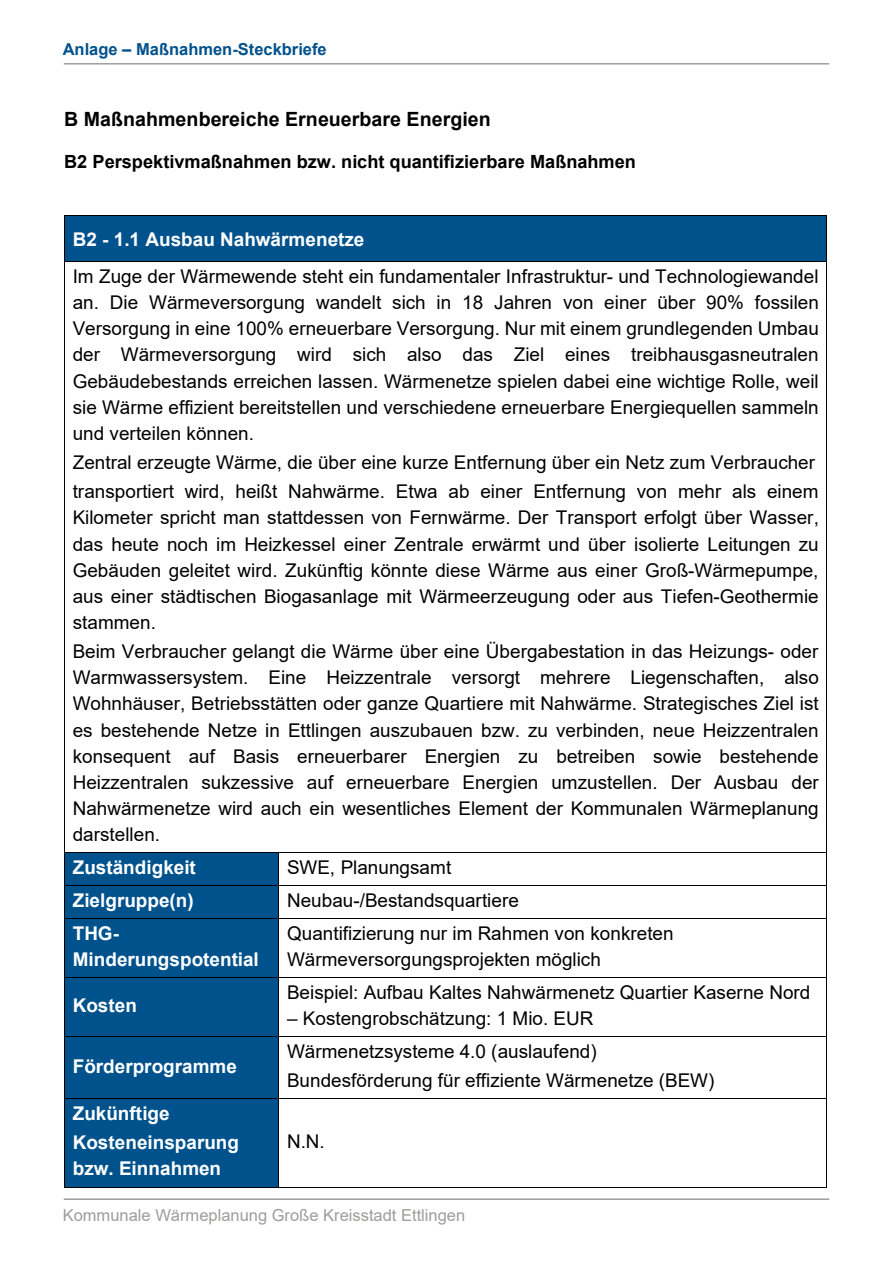
<style>
.page{position:relative;width:893px;height:1263px;background:#fff}
.page>*{position:absolute;margin:0;border:0;box-sizing:border-box;transform-origin:0 0}
.t1{font:700 19.65px "Arial";color:#000}
.t2{font:18.9px/26.1px "Arial";color:#000;text-align:justify}
.t3{font:700 18.9px/26px "Arial";color:#fff}
.t4{font:700 18.15px "Arial";color:#000}
.t5{font:16.5px "Arial";color:#9d9d9c}
.t6{font:700 16.5px "Arial";color:#00528d}
</style>
<div class="page">
<hr style="left:64px;top:1198px;width:765px;height:2px;background:#9d9d9c">
<hr style="left:64px;top:63px;width:765px;height:2px;background:#9d9d9c">
<div style="left:65px;top:216px;width:761px;height:45px;background:#00528d"></div>
<hr style="left:65px;top:215px;width:761px;height:1px;background:#000">
<hr style="left:64px;top:216px;width:1px;height:45px;background:#000">
<hr style="left:826px;top:216px;width:1px;height:45px;background:#000">
<hr style="left:65px;top:261px;width:761px;height:1px;background:#000">
<hr style="left:64px;top:262px;width:1px;height:590px;background:#000">
<hr style="left:826px;top:262px;width:1px;height:590px;background:#000">
<div style="left:65px;top:853px;width:213px;height:32px;background:#00528d"></div>
<hr style="left:65px;top:852px;width:213px;height:1px;background:#000">
<hr style="left:279px;top:852px;width:547px;height:1px;background:#000">
<hr style="left:64px;top:853px;width:1px;height:32px;background:#000">
<hr style="left:278px;top:853px;width:1px;height:32px;background:#000">
<hr style="left:826px;top:853px;width:1px;height:32px;background:#000">
<div style="left:65px;top:886px;width:213px;height:32px;background:#00528d"></div>
<hr style="left:65px;top:885px;width:213px;height:1px;background:#000">
<hr style="left:279px;top:885px;width:547px;height:1px;background:#000">
<hr style="left:64px;top:886px;width:1px;height:32px;background:#000">
<hr style="left:278px;top:886px;width:1px;height:32px;background:#000">
<hr style="left:826px;top:886px;width:1px;height:32px;background:#000">
<div style="left:65px;top:919px;width:213px;height:58px;background:#00528d"></div>
<hr style="left:65px;top:918px;width:213px;height:1px;background:#000">
<hr style="left:279px;top:918px;width:547px;height:1px;background:#000">
<hr style="left:64px;top:919px;width:1px;height:58px;background:#000">
<hr style="left:278px;top:919px;width:1px;height:58px;background:#000">
<hr style="left:826px;top:919px;width:1px;height:58px;background:#000">
<div style="left:65px;top:978px;width:213px;height:58px;background:#00528d"></div>
<hr style="left:65px;top:977px;width:213px;height:1px;background:#000">
<hr style="left:279px;top:977px;width:547px;height:1px;background:#000">
<hr style="left:64px;top:978px;width:1px;height:58px;background:#000">
<hr style="left:278px;top:978px;width:1px;height:58px;background:#000">
<hr style="left:826px;top:978px;width:1px;height:58px;background:#000">
<div style="left:65px;top:1037px;width:213px;height:61px;background:#00528d"></div>
<hr style="left:65px;top:1036px;width:213px;height:1px;background:#000">
<hr style="left:279px;top:1036px;width:547px;height:1px;background:#000">
<hr style="left:64px;top:1037px;width:1px;height:61px;background:#000">
<hr style="left:278px;top:1037px;width:1px;height:61px;background:#000">
<hr style="left:826px;top:1037px;width:1px;height:61px;background:#000">
<div style="left:65px;top:1099px;width:213px;height:88px;background:#00528d"></div>
<hr style="left:65px;top:1098px;width:213px;height:1px;background:#000">
<hr style="left:279px;top:1098px;width:547px;height:1px;background:#000">
<hr style="left:64px;top:1099px;width:1px;height:88px;background:#000">
<hr style="left:65px;top:1187px;width:213px;height:1px;background:#000">
<hr style="left:278px;top:1099px;width:1px;height:88px;background:#000">
<hr style="left:279px;top:1187px;width:547px;height:1px;background:#000">
<hr style="left:826px;top:1099px;width:1px;height:88px;background:#000">
<p class="t6" style="left:63px;top:37px;width:266px">Anlage – Maßnahmen-Steckbriefe</p>
<p class="t1" style="left:64px;top:105px;width:428px">B Maßnahmenbereiche Erneuerbare Energien</p>
<p class="t4" style="left:64px;top:149px;width:573px">B2 Perspektivmaßnahmen bzw. nicht quantifizierbare Maßnahmen</p>
<p class="t3" style="left:73px;top:226px;width:293px">B2 - 1.1 Ausbau Nahwärmenetze</p>
<p class="t2" style="left:73px;top:263px;width:748px">Im Zuge der Wärmewende steht ein fundamentaler Infrastruktur- und Technologiewandel an. Die Wärmeversorgung wandelt sich in 18 Jahren von einer über 90% fossilen Versorgung in eine 100% erneuerbare Versorgung. Nur mit einem grundlegenden Umbau der Wärmeversorgung wird sich also das Ziel eines treibhausgasneutralen Gebäudebestands erreichen lassen. Wärmenetze spielen dabei eine wichtige Rolle, weil sie Wärme effizient bereitstellen und verschiedene erneuerbare Energiequellen sammeln und verteilen können.</p>
<p class="t2" style="left:73px;top:448px;width:747px;line-height:29.1px">Zentral erzeugte Wärme, die über eine kurze Entfernung über ein Netz zum Verbraucher transportiert wird, heißt Nahwärme. Etwa ab einer Entfernung von mehr als einem</p>
<p class="t2" style="left:73px;top:505px;width:748px">Kilometer spricht man stattdessen von Fernwärme. Der Transport erfolgt über Wasser, das heute noch im Heizkessel einer Zentrale erwärmt und über isolierte Leitungen zu Gebäuden geleitet wird. Zukünftig könnte diese Wärme aus einer Groß-Wärmepumpe, aus einer städtischen Biogasanlage mit Wärmeerzeugung oder aus Tiefen-Geothermie stammen.</p>
<p class="t2" style="left:73px;top:638px;width:748px">Beim Verbraucher gelangt die Wärme über eine Übergabestation in das Heizungs- oder Warmwassersystem. Eine Heizzentrale versorgt mehrere Liegenschaften, also Wohnhäuser, Betriebsstätten oder ganze Quartiere mit Nahwärme. Strategisches Ziel ist es bestehende Netze in Ettlingen auszubauen bzw. zu verbinden, neue Heizzentralen konsequent auf Basis erneuerbarer Energien zu betreiben sowie bestehende Heizzentralen sukzessive auf erneuerbare Energien umzustellen. Der Ausbau der Nahwärmenetze wird auch ein wesentliches Element der Kommunalen Wärmeplanung darstellen.</p>
<p class="t3" style="left:73px;top:855px;width:125px">Zuständigkeit</p>
<p class="t2" style="left:287px;top:854px;width:166px">SWE, Planungsamt</p>
<p class="t3" style="left:73px;top:887px;width:123px">Zielgruppe(n)</p>
<p class="t2" style="left:287px;top:887px;width:233px">Neubau-/Bestandsquartiere</p>
<p class="t3" style="left:73px;top:921px;width:188px">THG-<br>Minderungspotential</p>
<p class="t2" style="left:287px;top:920px;width:388px">Quantifizierung nur im Rahmen von konkreten<br>Wärmeversorgungsprojekten möglich</p>
<p class="t3" style="left:73px;top:992px;width:66px">Kosten</p>
<p class="t2" style="left:287px;top:979px;width:525px">Beispiel: Aufbau Kaltes Nahwärmenetz Quartier Kaserne Nord</p>
<p class="t2" style="left:287px;top:1005px;width:308px">– Kostengrobschätzung: 1 Mio. EUR</p>
<p class="t3" style="left:73px;top:1053px;width:166px">Förderprogramme</p>
<p class="t3" style="left:73px;top:1099px;width:168px;line-height:29.1px">Zukünftige<br>Kosteneinsparung</p>
<p class="t3" style="left:73px;top:1156px;width:150px">bzw. Einnahmen</p>
<p class="t2" style="left:287px;top:1037px;width:429px;line-height:29.1px">Wärmenetzsysteme 4.0 (auslaufend)<br>Bundesförderung für effiziente Wärmenetze (BEW)</p>
<p class="t2" style="left:287px;top:1128px;width:39px">N.N.</p>
<p class="t5" style="left:63px;top:1203px;width:404px">Kommunale Wärmeplanung Große Kreisstadt Ettlingen</p>
</div>
